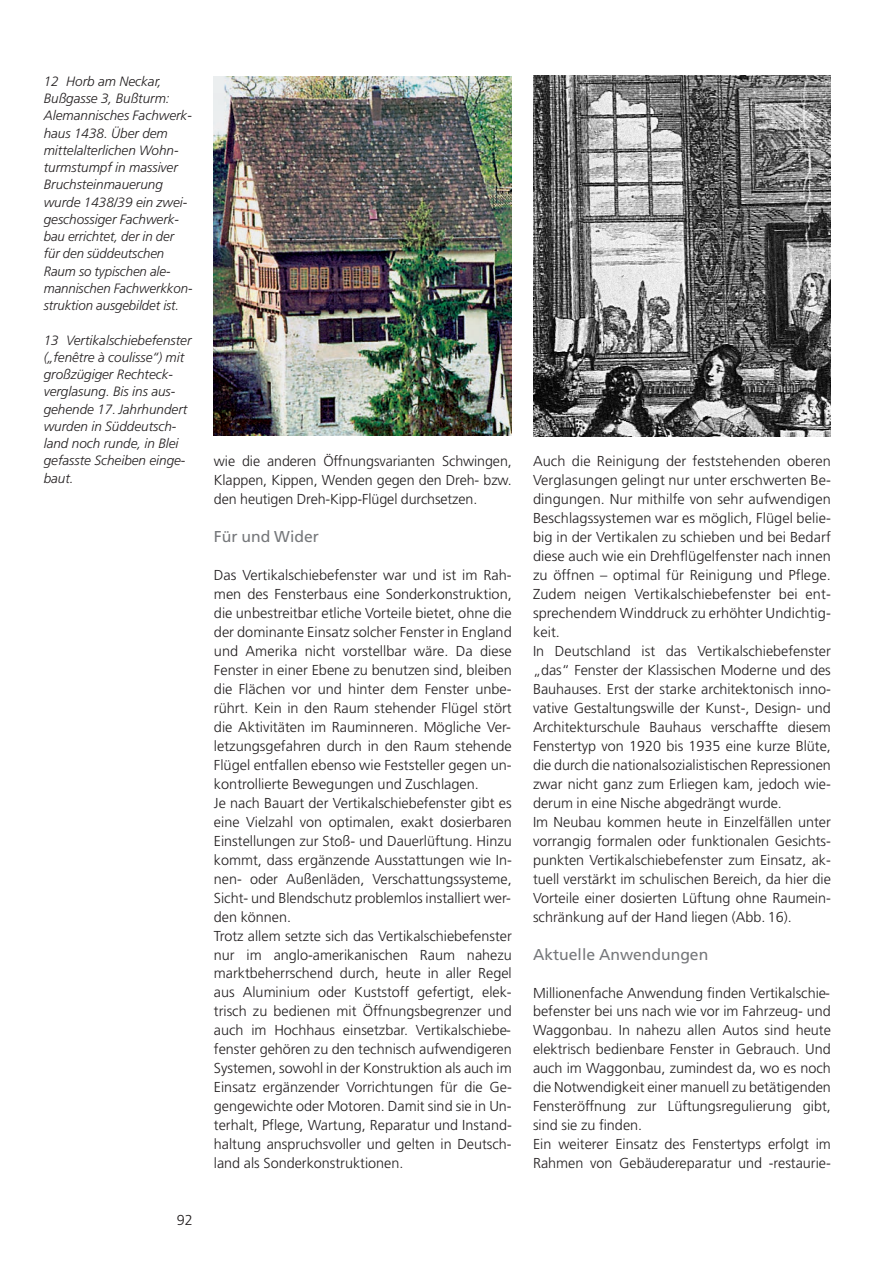
<style>
.page{position:relative;width:894px;height:1264px;background:#fff}
.page>*{position:absolute;margin:0;border:0;box-sizing:border-box;transform-origin:0 0}
.t1{font:15.75px "Frutiger";color:#76787b}
.t2{font:300 14.4px/19px "Frutiger";color:#231f20}
.t3{font:italic 300 13.5px/17.2px "Frutiger";color:#231f20}
</style>
<div class="page">
<img style="left:214px;top:76px;width:297px;height:359px">
<img style="left:533px;top:76px;width:297px;height:360px">
<p class="t3" style="left:44px;top:73px;width:150px">12 Horb am Neckar,<br>Bußgasse 3, Bußturm:<br>Alemannisches Fachwerk&shy;haus 1438. Über dem mittelalterlichen Wohn&shy;turmstumpf in massiver<br>Bruchsteinmauerung wurde 1438/39 ein zwei&shy;geschossiger Fachwerk&shy;bau errichtet, der in der für den süddeutschen<br>Raum so typischen ale&shy;mannischen Fachwerkkon&shy;struktion ausgebildet ist.</p>
<p class="t3" style="left:44px;top:332px;width:149px">13 Vertikalschiebefenster („fenêtre à coulisse“) mit großzügiger Rechteck - verglasung. Bis ins aus - gehende 17. Jahrhundert wurden in Süddeutsch&shy;land noch runde, in Blei gefasste Scheiben einge&shy;baut.</p>
<p class="t2" style="left:177px;top:1212px;width:17px">92</p>
<p class="t2" style="left:214px;top:453px;width:299px;text-align:justify">wie die anderen Öffnungsvarianten Schwingen, Klappen, Kippen, Wenden gegen den Dreh- bzw. den heutigen Dreh-Kipp-Flügel durchsetzen.</p>
<p class="t1" style="left:214px;top:530px;width:106px">Für und Wider</p>
<p class="t2" style="left:214px;top:566px;width:299px">Das Vertikalschiebefenster war und ist im Rah&shy;men des Fensterbaus eine Sonderkonstruktion, die unbestreitbar etliche Vorteile bietet, ohne die der dominante Einsatz solcher Fenster in England und Amerika nicht vorstellbar wäre. Da diese Fenster in einer Ebene zu benutzen sind, bleiben die Flächen vor und hinter dem Fenster unbe&shy;rührt. Kein in den Raum stehender Flügel stört die Aktivitäten im Rauminneren. Mögliche Ver&shy;letzungsgefahren durch in den Raum stehende Flügel entfallen ebenso wie Feststeller gegen un&shy;kontrollierte Bewegungen und Zuschlagen.<br>Je nach Bauart der Vertikalschiebefenster gibt es eine Vielzahl von optimalen, exakt dosierbaren Einstellungen zur Stoß- und Dauerlüftung. Hinzu kommt, dass ergänzende Ausstattungen wie In&shy;nen- oder Außenläden, Verschattungssysteme, Sicht- und Blendschutz problemlos installiert wer&shy;den können.<br>Trotz allem setzte sich das Vertikalschiebefenster nur im anglo-amerikanischen Raum nahezu marktbeherrschend durch, heute in aller Regel aus Aluminium oder Kuststoff gefertigt, elek&shy;trisch zu bedienen mit Öffnungsbegrenzer und auch im Hochhaus einsetzbar. Vertikalschiebe&shy;fenster gehören zu den technisch aufwendigeren Systemen, sowohl in der Konstruktion als auch im Einsatz ergänzender Vorrichtungen für die Ge&shy;gengewichte oder Motoren. Damit sind sie in Un&shy;terhalt, Pflege, Wartung, Reparatur und Instand&shy;haltung anspruchsvoller und gelten in Deutsch&shy;land als Sonderkonstruktionen.</p>
<p class="t2" style="left:533px;top:453px;width:299px">Auch die Reinigung der feststehenden oberen Verglasungen gelingt nur unter erschwerten Be&shy;dingungen. Nur mithilfe von sehr aufwendigen Beschlagssystemen war es möglich, Flügel belie&shy;big in der Vertikalen zu schieben und bei Bedarf diese auch wie ein Drehflügelfenster nach innen zu öffnen – optimal für Reinigung und Pflege.<br>Zudem neigen Vertikalschiebefenster bei ent&shy;sprechendem Winddruck zu erhöhter Undichtig&shy;keit.<br>In Deutschland ist das Vertikalschiebefenster „das“ Fenster der Klassischen Moderne und des Bauhauses. Erst der starke architektonisch inno&shy;vative Gestaltungswille der Kunst-, Design- und Architekturschule Bauhaus verschaffte diesem Fenstertyp von 1920 bis 1935 eine kurze Blüte, die durch die nationalsozialistischen Repressionen zwar nicht ganz zum Erliegen kam, jedoch wie&shy;derum in eine Nische abgedrängt wurde.<br>Im Neubau kommen heute in Einzelfällen unter vorrangig formalen oder funktionalen Gesichts&shy;punkten Vertikalschiebefenster zum Einsatz, ak&shy;tuell verstärkt im schulischen Bereich, da hier die Vorteile einer dosierten Lüftung ohne Raumein&shy;schränkung auf der Hand liegen (Abb. 16).</p>
<p class="t1" style="left:533px;top:948px;width:177px">Aktuelle Anwendungen</p>
<p class="t2" style="left:533px;top:984px;width:299px">Millionenfache Anwendung finden Vertikalschie&shy;befenster bei uns nach wie vor im Fahrzeug- und Waggonbau. In nahezu allen Autos sind heute elektrisch bedienbare Fenster in Gebrauch. Und auch im Waggonbau, zumindest da, wo es noch die Notwendigkeit einer manuell zu betätigenden Fensteröffnung zur Lüftungsregulierung gibt, sind sie zu finden.<br>Ein weiterer Einsatz des Fenstertyps erfolgt im Rahmen von Gebäudereparatur und -restaurie-</p>
</div>
